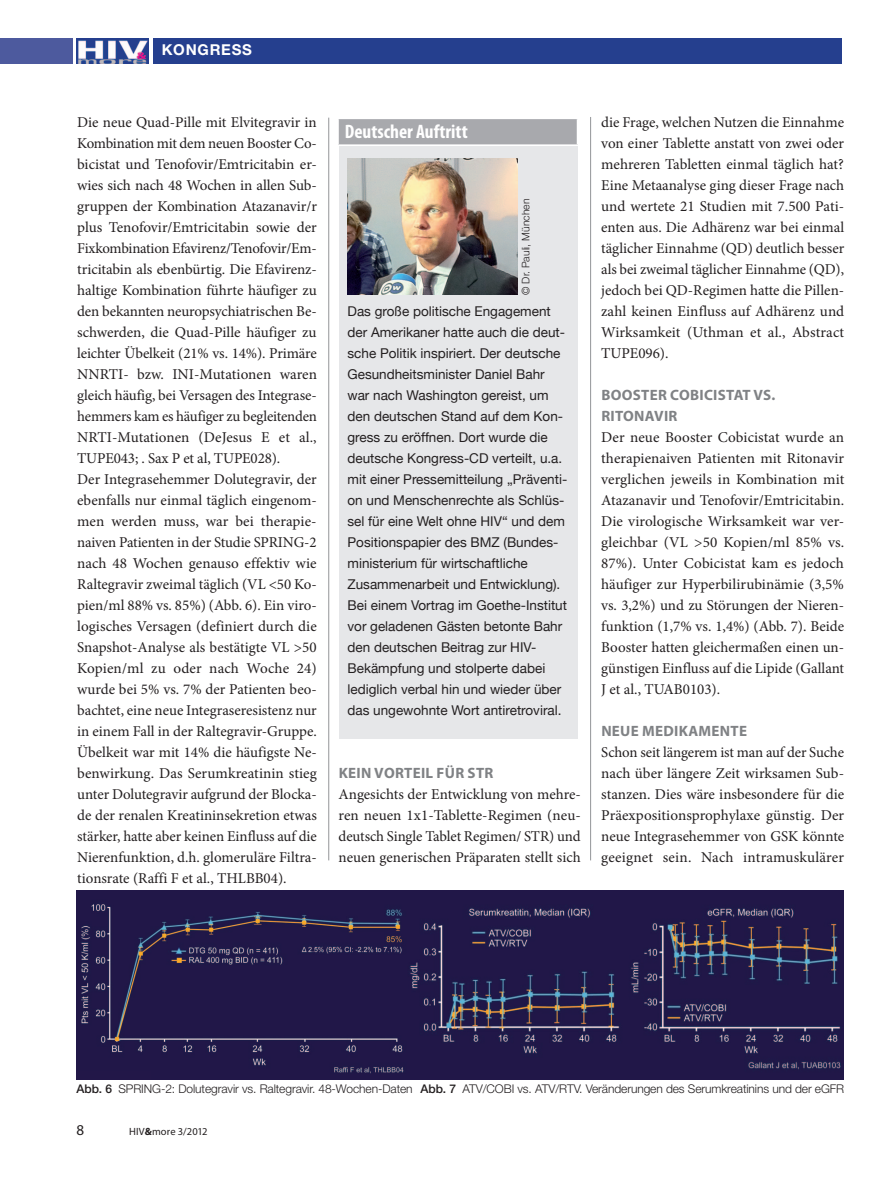
<style>
.page{position:relative;width:893px;height:1191px;background:#fff}
.page>*{position:absolute;margin:0;border:0;box-sizing:border-box;transform-origin:0 0}
.Kasten_BU{font:700 condensed 19.5px "Myriad Pro";color:#fff}
.Fliesstext{font:15px/21px "Minion Pro";color:#231f20;text-align:justify}
.Fliesstext-2{font:700 15px/21px "Myriad Pro";letter-spacing:.02em;color:#808285}
.t1{font:700 15px "Helvetica Neue";letter-spacing:.05em;color:#fff}
.t2{font:15px "Myriad Pro";color:#231f20}
.Kasten_Fliess{font:13.5px/21px "Helvetica Neue";color:#231f20}
.BU_Text{font:300 12px "Helvetica Neue";letter-spacing:-.01em;color:#231f20}
.t3{font:300 10.5px "Helvetica Neue";color:#231f20}
.t4{font:10.5px "Myriad Pro";letter-spacing:.015em;color:#231f20}
.s1{font-weight:500}
.s2{font-weight:700}
</style>
<div class="page">
<div style="left:153px;top:39px;width:689px;height:25px;background:#253f8e"></div>
<div style="left:0;top:39px;width:72px;height:25px;background:#4d5a9e"></div>
<img style="left:77px;top:39px;width:72px;height:25px">
<hr style="left:590px;top:117px;width:1px;height:743px;background:#939598">
<hr style="left:328px;top:118px;width:1px;height:742px;background:#939598">
<div style="left:338px;top:118px;width:239px;height:27px;background:#a8a9ad"></div>
<hr style="left:337px;top:119px;width:2px;height:25px;background:#fff">
<hr style="left:337px;top:118px;width:241px;height:1px;background:#fff">
<hr style="left:337px;top:144px;width:241px;height:2px;background:#fff">
<div style="left:339px;top:147px;width:238px;height:592px;background:#e6e7e9"></div>
<img style="left:347px;top:159px;width:170px;height:136px">
<img style="left:77px;top:890px;width:329px;height:189px">
<img style="left:408px;top:891px;width:435px;height:188px">
<p class="t1" style="left:162px;top:40px;width:92px">KONGRESS</p>
<p class="Fliesstext" style="left:77px;top:112px;width:241px">Die neue Quad-Pille mit Elvitegravir in Kombination mit dem neuen Booster Co&shy;bicistat und Tenofovir/Emtricitabin er&shy;wies sich nach 48 Wochen in allen Sub&shy;gruppen der Kombination Atazanavir/r plus Tenofovir/Emtricitabin sowie der Fixkombination Efavirenz/Tenofovir/Em&shy;tricitabin als ebenbürtig. Die Efavirenz&shy;haltige Kombination führte häufiger zu den bekannten neuropsychiatrischen Be&shy;schwerden, die Quad-Pille häufiger zu leichter Übelkeit (21% vs. 14%). Primäre NNRTI- bzw. INI-Mutationen waren gleich häufig, bei Versagen des Integrase&shy;hemmers kam es häufiger zu begleitenden NRTI-Mutationen (DeJesus E et al., TUPE043; . Sax P et al, TUPE028).</p>
<p class="Fliesstext" style="left:77px;top:469px;width:241px">Der Integrasehemmer Dolutegravir, der ebenfalls nur einmal täglich eingenom&shy;men werden muss, war bei therapie&shy;naiven Patienten in der Studie SPRING-2 nach 48 Wochen genauso effektiv wie Raltegravir zweimal täglich (VL &lt;50 Ko&shy;pien/ml 88% vs. 85%) (Abb. 6). Ein viro&shy;logisches Versagen (definiert durch die Snapshot-Analyse als bestätigte VL &gt;50<br>Kopien/ml zu oder nach Woche 24) wurde bei 5% vs. 7% der Patienten beo&shy;bachtet, eine neue Integraseresistenz nur in einem Fall in der Raltegravir-Gruppe.<br>Übelkeit war mit 14% die häufigste Ne&shy;benwirkung. Das Serumkreatinin stieg unter Dolutegravir aufgrund der Blocka&shy;de der renalen Kreatininsekretion etwas stärker, hatte aber keinen Einfluss auf die Nierenfunktion, d.h. glomeruläre Filtra&shy;tionsrate (Raffi F et al., THLBB04).</p>
<p class="Kasten_BU" style="left:345px;top:120px;width:124px">Deutscher Auftritt</p>
<p class="t3" style="left:519px;top:295px;width:98px;rotate:-90deg">© Dr. Pauli, München</p>
<p class="Kasten_Fliess" style="left:347px;top:300px;width:221px">Das große politische Engagement der Amerikaner hatte auch die deut&shy;sche Politik inspiriert. Der deutsche Gesundheitsminister Daniel Bahr war nach Washington gereist, um den deutschen Stand auf dem Kon&shy;gress zu eröffnen. Dort wurde die deutsche Kongress-CD verteilt, u.a. mit einer Pressemitteilung „Präventi&shy;on und Menschenrechte als Schlüs&shy;sel für eine Welt ohne HIV“ und dem Positionspapier des BMZ (Bundes&shy;ministerium für wirtschaftliche Zusammenarbeit und Entwicklung).<br>Bei einem Vortrag im Goethe-Institut vor geladenen Gästen betonte Bahr den deutschen Beitrag zur HIV-Bekämpfung und stolperte dabei lediglich verbal hin und wieder über das ungewohnte Wort antiretroviral.</p>
<p class="Fliesstext-2" style="left:339px;top:762px;width:156px">KEIN VORTEIL FÜR STR</p>
<p class="Fliesstext" style="left:339px;top:784px;width:244px">Angesichts der Entwicklung von mehre&shy;ren neuen 1x1-Tablette-Regimen (neu&shy;deutsch Single Tablet Regimen/ STR) und neuen generischen Präparaten stellt sich</p>
<p class="Fliesstext" style="left:601px;top:112px;width:245px">die Frage, welchen Nutzen die Einnahme von einer Tablette anstatt von zwei oder mehreren Tabletten einmal täglich hat?<br>Eine Metaanalyse ging dieser Frage nach und wertete 21 Studien mit 7.500 Pati&shy;enten aus. Die Adhärenz war bei einmal täglicher Einnahme (QD) deutlich besser als bei zweimal täglicher Einnahme (QD), jedoch bei QD-Regimen hatte die Pillen&shy;zahl keinen Einfluss auf Adhärenz und Wirksamkeit (Uthman et al., Abstract TUPE096).</p>
<p class="Fliesstext-2" style="left:601px;top:384px;width:176px">BOOSTER COBICISTAT VS.<br>RITONAVIR</p>
<p class="Fliesstext" style="left:601px;top:427px;width:245px">Der neue Booster Cobicistat wurde an therapienaiven Patienten mit Ritonavir verglichen jeweils in Kombination mit Atazanavir und Tenofovir/Emtricitabin.<br>Die virologische Wirksamkeit war ver&shy;gleichbar (VL &gt;50 Kopien/ml 85% vs.<br>87%). Unter Cobicistat kam es jedoch häufiger zur Hyperbilirubinämie (3,5% vs. 3,2%) und zu Störungen der Nieren&shy;funktion (1,7% vs. 1,4%) (Abb. 7). Beide Booster hatten gleichermaßen einen un&shy;günstigen Einfluss auf die Lipide (Gallant J et al., TUAB0103).</p>
<p class="Fliesstext-2" style="left:601px;top:720px;width:147px">NEUE MEDIKAMENTE</p>
<p class="Fliesstext" style="left:601px;top:742px;width:245px">Schon seit längerem ist man auf der Suche nach über längere Zeit wirksamen Sub&shy;stanzen. Dies wäre insbesondere für die Präexpositionsprophylaxe günstig. Der neue Integrasehemmer von GSK könnte geeignet sein. Nach intramuskulärer</p>
<p class="BU_Text" style="left:77px;top:1081px;width:338px"><span class="s1">Abb. 6</span> SPRING-2: Dolutegravir vs. Raltegravir. 48-Wochen-Daten</p>
<p class="BU_Text" style="left:421px;top:1081px;width:425px"><span class="s1">Abb. 7</span> ATV/COBI vs. ATV/RTV. Veränderungen des Serumkreatinins und der eGFR</p>
<p class="t2" style="left:77px;top:1120px;width:9px">8</p>
<p class="t4" style="left:129px;top:1125px;width:80px">HIV<span class="s2">&amp;</span>more 3/2012</p>
</div>
